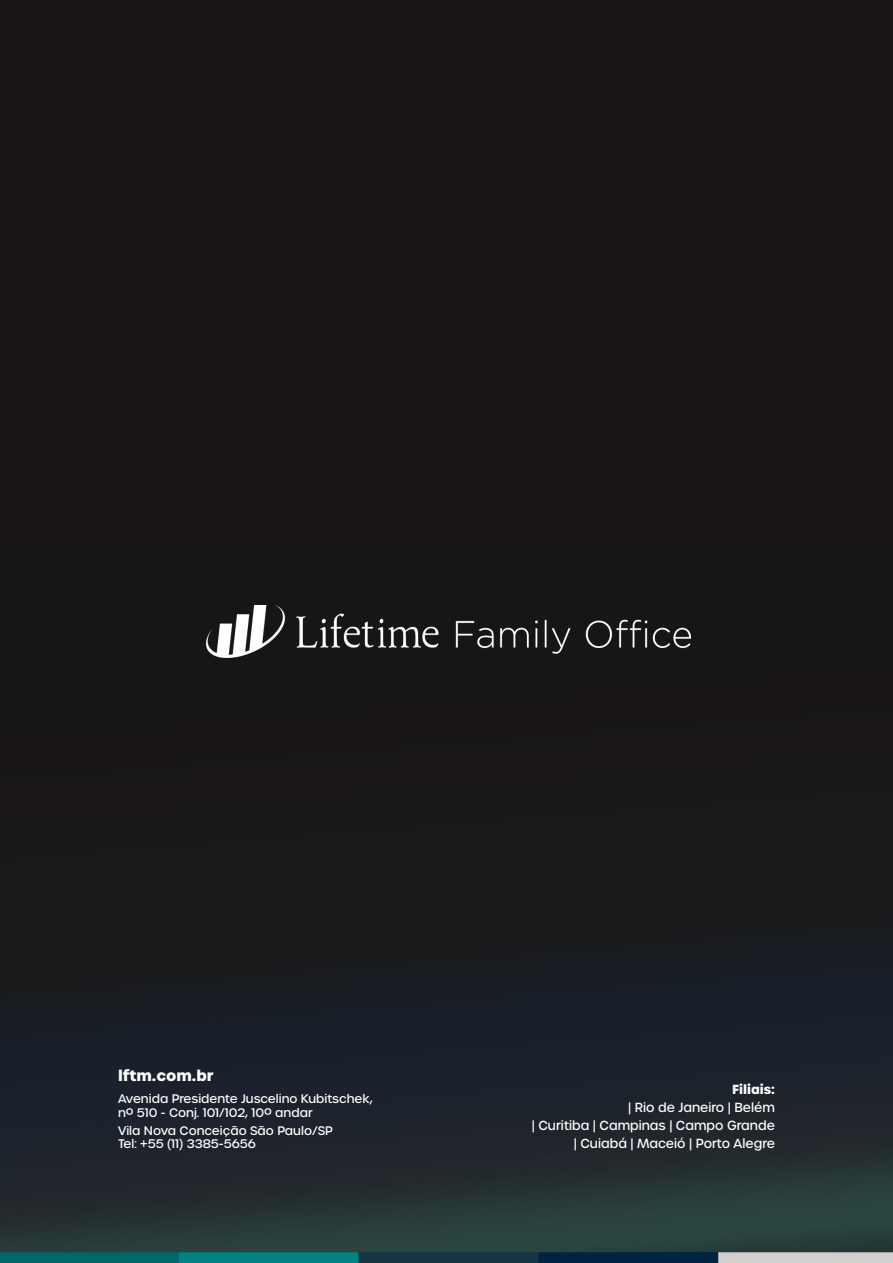
<style>
.page{position:relative;width:893px;height:1263px;background:#fff}
.page>*{position:absolute;margin:0;border:0;box-sizing:border-box;transform-origin:0 0}
.Contact{font:700 15px "Urbane";color:#fff}
.Contact-2{font:500 12.75px/18px "Urbane";color:#fff;text-align:right}
.Contact-3{font:500 12px/13.5px "Urbane";color:#fff}
.s1{font-weight:700}
</style>
<div class="page">
<img style="left:0;top:0;width:893px;height:1252px">
<img style="left:206px;top:606px;width:485px;height:51px">
<img style="left:0;top:1252px;width:893px;height:11px">
<p class="Contact" style="left:118px;top:1065px;width:97px">lftm.com.br</p>
<p class="Contact-3" style="left:118px;top:1092px;width:256px">Avenida Presidente Juscelino Kubitschek, nº 510 - Conj. 101/102, 10º andar</p>
<p class="Contact-3" style="left:118px;top:1123px;width:216px">Vila Nova Conceição São Paulo/SP<br>Tel: +55 (11) 3385-5656</p>
<p class="Contact-2" style="left:532px;top:1080px;width:245px"><span class="s1">Filiais:<br></span>| Rio de Janeiro | Belém<br>| Curitiba | Campinas | Campo Grande | Cuiabá | Maceió | Porto Alegre</p>
</div>
